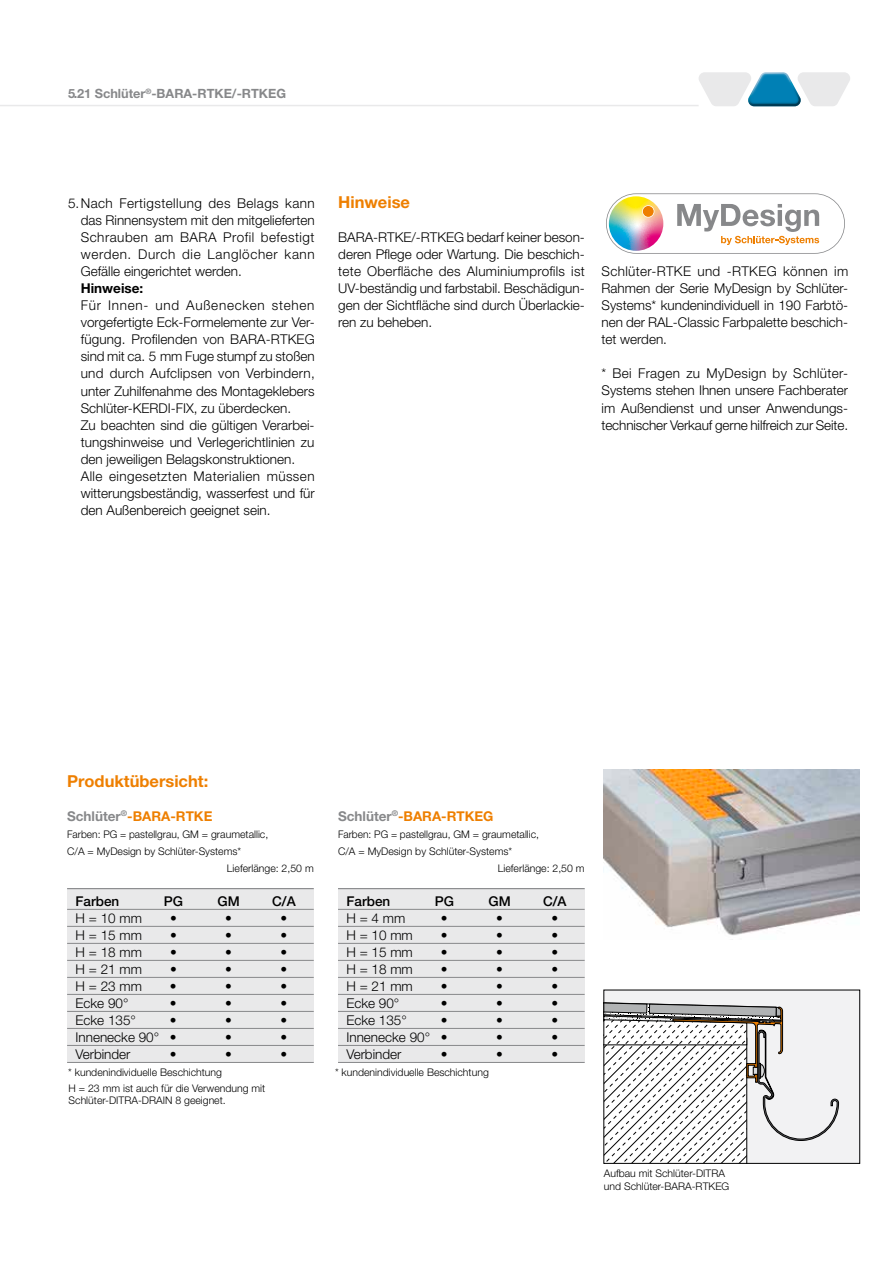
<style>
.page{position:relative;width:893px;height:1263px;background:#fff}
.page>*{position:absolute;margin:0;border:0;box-sizing:border-box;transform-origin:0 0}
.t1{font:700 16.5px "Helvetica Neue LT Pro";color:#ee7f00}
.t2{font:300 13.5px/17px "Helvetica Neue LT Pro";color:#000;text-align:justify}
.t3{font:700 13.5px "Helvetica Neue LT Pro";color:#ee7f00}
.t4{font:500 13.5px "Helvetica Neue LT Pro";color:#000}
.t5{font:700 13.5px "Helvetica Neue LT Pro";color:#000}
.t6{font:700 12.75px "Helvetica Neue LT Pro";color:#87888a}
.t7{font:300 10.5px/12.6px "Helvetica Neue LT Pro";color:#000}
.s1{color:#87888a}
</style>
<div class="page">
<hr style="left:0;top:105px;width:699px;height:1px;background:#e9e9ea">
<svg style="left:699px;top:72px;width:151px;height:34px"></svg>
<div style="left:67px;top:889px;width:247px;height:174px;background:#e9e9ea"></div>
<hr style="left:67px;top:888px;width:247px;height:1px;background:#87888a">
<hr style="left:67px;top:909px;width:247px;height:1px;background:#87888a">
<hr style="left:67px;top:926px;width:247px;height:1px;background:#87888a">
<hr style="left:67px;top:943px;width:247px;height:1px;background:#87888a">
<hr style="left:67px;top:960px;width:247px;height:1px;background:#87888a">
<hr style="left:67px;top:977px;width:247px;height:1px;background:#87888a">
<hr style="left:67px;top:994px;width:247px;height:1px;background:#87888a">
<hr style="left:67px;top:1011px;width:247px;height:1px;background:#87888a">
<hr style="left:67px;top:1028px;width:247px;height:1px;background:#87888a">
<hr style="left:67px;top:1045px;width:247px;height:1px;background:#87888a">
<hr style="left:67px;top:1062px;width:247px;height:1px;background:#87888a">
<div style="left:338px;top:889px;width:247px;height:174px;background:#e9e9ea"></div>
<hr style="left:338px;top:888px;width:247px;height:1px;background:#87888a">
<hr style="left:338px;top:909px;width:247px;height:1px;background:#87888a">
<hr style="left:338px;top:926px;width:247px;height:1px;background:#87888a">
<hr style="left:338px;top:943px;width:247px;height:1px;background:#87888a">
<hr style="left:338px;top:960px;width:247px;height:1px;background:#87888a">
<hr style="left:338px;top:977px;width:247px;height:1px;background:#87888a">
<hr style="left:338px;top:994px;width:247px;height:1px;background:#87888a">
<hr style="left:338px;top:1011px;width:247px;height:1px;background:#87888a">
<hr style="left:338px;top:1028px;width:247px;height:1px;background:#87888a">
<hr style="left:338px;top:1045px;width:247px;height:1px;background:#87888a">
<hr style="left:338px;top:1062px;width:247px;height:1px;background:#87888a">
<img style="left:604px;top:770px;width:255px;height:170px">
<div style="left:604px;top:990px;width:256px;height:173px;background:#f2f2f3"></div>
<svg style="left:606px;top:1002px;width:233px;height:159px"></svg>
<img style="left:606px;top:193px;width:239px;height:61px">
<p class="t6" style="left:68px;top:86px;width:219px">5.21 Schlüter<sup>®</sup>-BARA-RTKE/-RTKEG</p>
<p class="t2" style="left:81px;top:195px;width:235px;text-indent:-13px">5.Nach Fertigstellung des Belags kann das Rinnensystem mit den mitgelieferten Schrauben am BARA Profil befestigt werden. Durch die Langlöcher kann Gefälle eingerichtet werden.</p>
<p class="t5" style="left:81px;top:280px;width:64px">Hinweise:</p>
<p class="t2" style="left:81px;top:297px;width:236px;text-align:left">Für Innen- und Außenecken stehen vorgefertigte Eck-Formelemente zur Ver&shy;fügung. Profilenden von BARA-RTKEG sind mit ca. 5 mm Fuge stumpf zu stoßen und durch Aufclipsen von Verbindern, unter Zuhilfenahme des Montageklebers Schlüter-KERDI-FIX, zu überdecken.<br>Zu beachten sind die gültigen Verarbei&shy;tungshinweise und Verlegerichtlinien zu den jeweiligen Belagskonstruktionen.<br>Alle eingesetzten Materialien müssen witterungsbeständig, wasserfest und für den Außenbereich geeignet sein.</p>
<p class="t1" style="left:338px;top:192px;width:73px">Hinweise</p>
<p class="t2" style="left:338px;top:229px;width:248px">BARA-RTKE/-RTKEG bedarf keiner beson&shy;deren Pflege oder Wartung. Die beschich&shy;tete Oberfläche des Aluminiumprofils ist UV-beständig und farbstabil. Beschädigun&shy;gen der Sichtfläche sind durch Überlackie&shy;ren zu beheben.</p>
<p class="t2" style="left:601px;top:263px;width:248px">Schlüter-RTKE und -RTKEG können im Rahmen der Serie MyDesign by Schlüter-Systems* kundenindividuell in 190 Farbtö&shy;nen der RAL-Classic Farbpalette beschich&shy;tet werden.</p>
<p class="t2" style="left:601px;top:365px;width:248px">* Bei Fragen zu MyDesign by Schlüter-Systems stehen Ihnen unsere Fachberater im Außendienst und unser Anwendungs&shy;technischer Verkauf gerne hilfreich zur Seite.</p>
<p class="t1" style="left:67px;top:771px;width:143px">Produktübersicht:</p>
<p class="t3" style="left:67px;top:807px;width:147px"><span class="s1">Schlüter</span><sup>®</sup>-BARA-RTKE</p>
<p class="t7" style="left:67px;top:827px;width:203px">Farben: PG = pastellgrau, GM = graumetallic,</p>
<p class="t7" style="left:67px;top:844px;width:176px">C/A = MyDesign by Schlüter-Systems*</p>
<p class="t7" style="left:227px;top:861px;width:88px">Lieferlänge: 2,50 m</p>
<p class="t4" style="left:76px;top:893px;width:45px">Farben</p>
<p class="t4" style="left:164px;top:893px;width:21px">PG</p>
<p class="t4" style="left:218px;top:893px;width:24px">GM</p>
<p class="t4" style="left:272px;top:893px;width:25px">C/A</p>
<p class="t2" style="left:76px;top:909px;width:68px">H=10mm</p>
<p class="t2" style="left:170px;top:909px;width:8px">•</p>
<p class="t2" style="left:225px;top:909px;width:8px">•</p>
<p class="t2" style="left:281px;top:909px;width:8px">•</p>
<p class="t2" style="left:76px;top:926px;width:68px">H=15mm</p>
<p class="t2" style="left:170px;top:926px;width:8px">•</p>
<p class="t2" style="left:225px;top:926px;width:8px">•</p>
<p class="t2" style="left:281px;top:926px;width:8px">•</p>
<p class="t2" style="left:76px;top:943px;width:68px">H=18mm</p>
<p class="t2" style="left:170px;top:943px;width:8px">•</p>
<p class="t2" style="left:225px;top:943px;width:8px">•</p>
<p class="t2" style="left:281px;top:943px;width:8px">•</p>
<p class="t2" style="left:76px;top:960px;width:68px">H=21mm</p>
<p class="t2" style="left:170px;top:960px;width:8px">•</p>
<p class="t2" style="left:225px;top:960px;width:8px">•</p>
<p class="t2" style="left:281px;top:960px;width:8px">•</p>
<p class="t2" style="left:76px;top:977px;width:68px">H=23mm</p>
<p class="t2" style="left:170px;top:977px;width:8px">•</p>
<p class="t2" style="left:225px;top:977px;width:8px">•</p>
<p class="t2" style="left:281px;top:977px;width:8px">•</p>
<p class="t2" style="left:76px;top:994px;width:54px">Ecke 90°</p>
<p class="t2" style="left:170px;top:994px;width:8px">•</p>
<p class="t2" style="left:225px;top:994px;width:8px">•</p>
<p class="t2" style="left:280px;top:994px;width:8px">•</p>
<p class="t2" style="left:76px;top:1011px;width:62px">Ecke 135°</p>
<p class="t2" style="left:170px;top:1011px;width:8px">•</p>
<p class="t2" style="left:225px;top:1011px;width:8px">•</p>
<p class="t2" style="left:280px;top:1011px;width:8px">•</p>
<p class="t2" style="left:76px;top:1028px;width:103px">Innenecke 90° •</p>
<p class="t2" style="left:225px;top:1028px;width:8px">•</p>
<p class="t2" style="left:280px;top:1028px;width:8px">•</p>
<p class="t2" style="left:76px;top:1045px;width:57px">Verbinder</p>
<p class="t2" style="left:170px;top:1045px;width:8px">•</p>
<p class="t2" style="left:225px;top:1045px;width:8px">•</p>
<p class="t2" style="left:280px;top:1045px;width:8px">•</p>
<p class="t3" style="left:338px;top:807px;width:157px"><span class="s1">Schlüter</span><sup>®</sup>-BARA-RTKEG</p>
<p class="t7" style="left:338px;top:827px;width:203px">Farben: PG = pastellgrau, GM = graumetallic,</p>
<p class="t7" style="left:338px;top:844px;width:176px">C/A = MyDesign by Schlüter-Systems*</p>
<p class="t7" style="left:498px;top:861px;width:88px">Lieferlänge: 2,50 m</p>
<p class="t4" style="left:346px;top:893px;width:45px">Farben</p>
<p class="t4" style="left:435px;top:893px;width:21px">PG</p>
<p class="t4" style="left:488px;top:893px;width:24px">GM</p>
<p class="t4" style="left:543px;top:893px;width:25px">C/A</p>
<p class="t2" style="left:346px;top:909px;width:60px">H=4mm</p>
<p class="t2" style="left:441px;top:909px;width:8px">•</p>
<p class="t2" style="left:496px;top:909px;width:8px">•</p>
<p class="t2" style="left:551px;top:909px;width:8px">•</p>
<p class="t2" style="left:346px;top:926px;width:68px">H=10mm</p>
<p class="t2" style="left:441px;top:926px;width:8px">•</p>
<p class="t2" style="left:496px;top:926px;width:8px">•</p>
<p class="t2" style="left:551px;top:926px;width:8px">•</p>
<p class="t2" style="left:346px;top:943px;width:68px">H=15mm</p>
<p class="t2" style="left:441px;top:943px;width:8px">•</p>
<p class="t2" style="left:496px;top:943px;width:8px">•</p>
<p class="t2" style="left:551px;top:943px;width:8px">•</p>
<p class="t2" style="left:346px;top:960px;width:68px">H=18mm</p>
<p class="t2" style="left:441px;top:960px;width:8px">•</p>
<p class="t2" style="left:496px;top:960px;width:8px">•</p>
<p class="t2" style="left:551px;top:960px;width:8px">•</p>
<p class="t2" style="left:346px;top:977px;width:68px">H=21mm</p>
<p class="t2" style="left:441px;top:977px;width:8px">•</p>
<p class="t2" style="left:496px;top:977px;width:8px">•</p>
<p class="t2" style="left:551px;top:977px;width:8px">•</p>
<p class="t2" style="left:346px;top:994px;width:54px">Ecke 90°</p>
<p class="t2" style="left:441px;top:994px;width:8px">•</p>
<p class="t2" style="left:496px;top:994px;width:8px">•</p>
<p class="t2" style="left:551px;top:994px;width:8px">•</p>
<p class="t2" style="left:346px;top:1011px;width:62px">Ecke 135°</p>
<p class="t2" style="left:441px;top:1011px;width:8px">•</p>
<p class="t2" style="left:496px;top:1011px;width:8px">•</p>
<p class="t2" style="left:551px;top:1011px;width:8px">•</p>
<p class="t2" style="left:346px;top:1028px;width:103px">Innenecke 90° •</p>
<p class="t2" style="left:496px;top:1028px;width:8px">•</p>
<p class="t2" style="left:551px;top:1028px;width:8px">•</p>
<p class="t2" style="left:346px;top:1045px;width:57px">Verbinder</p>
<p class="t2" style="left:441px;top:1045px;width:8px">•</p>
<p class="t2" style="left:496px;top:1045px;width:8px">•</p>
<p class="t2" style="left:551px;top:1045px;width:8px">•</p>
<p class="t7" style="left:68px;top:1065px;width:155px">* kundenindividuelle Beschichtung</p>
<p class="t7" style="left:335px;top:1065px;width:155px">* kundenindividuelle Beschichtung</p>
<p class="t7" style="left:69px;top:1081px;width:198px">H = 23 mm ist auch für die Verwendung mit<br>Schlüter-DITRA-DRAIN 8 geeignet.</p>
<p class="t7" style="left:604px;top:1167px;width:127px">Aufbau mit Schlüter-DITRA und Schlüter-BARA-RTKEG</p>
</div>
